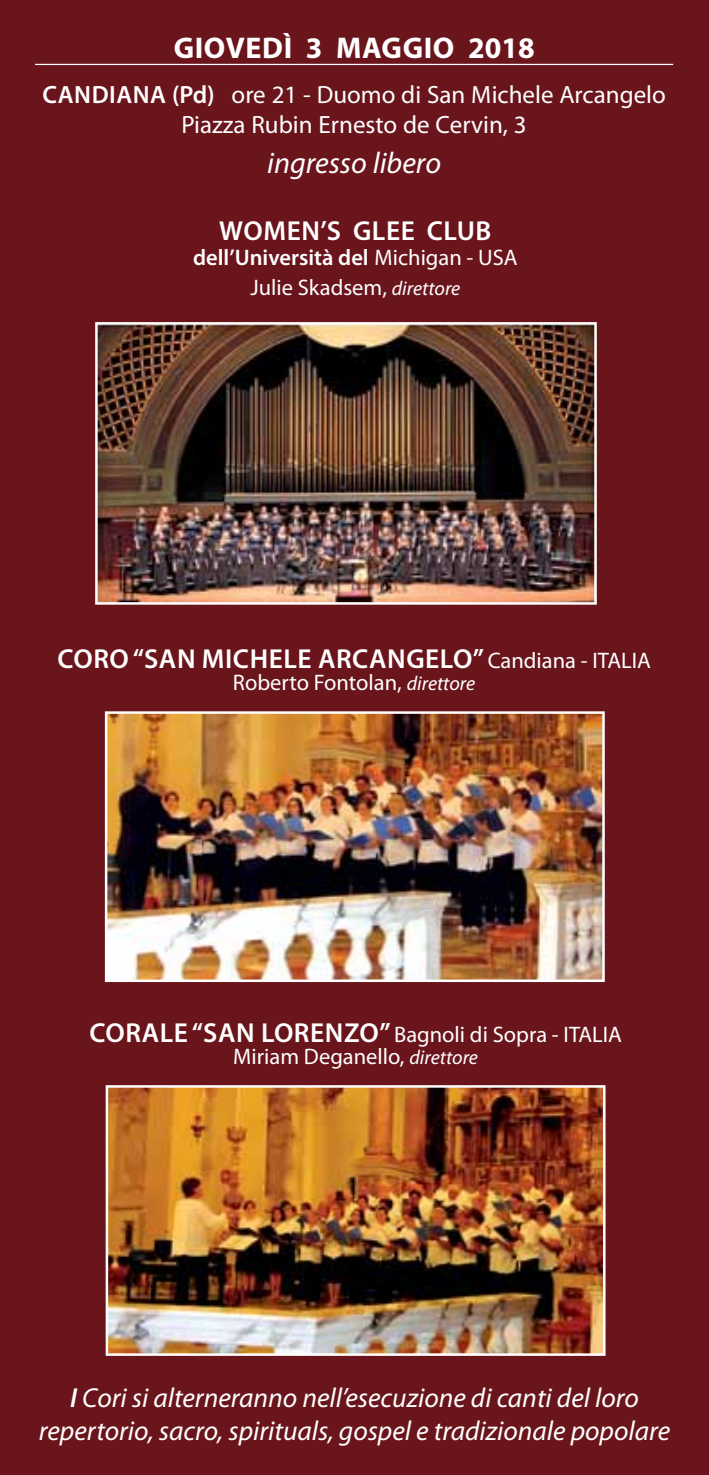
<style>
.page{position:relative;width:709px;height:1475px;background:#fff}
.page>*{position:absolute;margin:0;border:0;box-sizing:border-box;transform-origin:0 0}
.t1{font:700 30px "Myriad Pro";letter-spacing:.02em;color:#fff}
.t2{font:italic 30px "Myriad Pro";color:#fff}
.t3{font:italic 27.5px/32.5px "Myriad Pro";color:#fff;text-align:center}
.t4{font:600 27.5px "Myriad Pro";letter-spacing:.02em;color:#fff}
.t5{font:25px/30px "Myriad Pro";color:#fff;text-align:center}
.t6{font:22.5px/29.5px "Myriad Pro";color:#fff;text-align:center}
.s1{font-weight:600}
.s2{font-style:italic;font-size:20px}
.s3{font-weight:400;font-size:22.5px}
.s4{font-weight:600;font-size:27.5px}
</style>
<div class="page">
<div style="left:0;top:0;width:709px;height:1474px;background:#6a151b"></div>
<hr style="left:35px;top:64px;width:638px;height:1px;background:#fff">
<img style="left:98px;top:325px;width:496px;height:276px">
<div style="left:95px;top:322px;width:502px;height:282px;border:2px solid #fff"></div>
<img style="left:109px;top:1087px;width:493px;height:265px">
<div style="left:106px;top:1084px;width:499px;height:271px;border:2px solid #fff"></div>
<img style="left:108px;top:714px;width:493px;height:264px">
<div style="left:105px;top:711px;width:499px;height:270px;border:2px solid #fff"></div>
<h1 class="t1" style="left:174px;top:28px;width:362px">GIOVEdì 3 MAGGIO 2018</h1>
<p class="t5" style="left:43px;top:79px;width:625px"><span class="s1">CANDIANA (PD)</span> ore 21 - Duomo di San Michele Arcangelo<br>Piazza Rubin Ernesto de Cervin, 3</p>
<h1 class="t2" style="left:267px;top:145px;width:175px">ingresso libero</h1>
<p class="t4" style="left:219px;top:213px;width:274px">WOMEN’S GLEE CLUB</p>
<p class="t6" style="left:193px;top:242px;width:326px"><span class="s1">DELL’UNIVERSITÀ DEL</span> Michigan - USA<br>Julie Skadsem, <span class="s2">direttore</span></p>
<p class="t4" style="left:57px;top:640px;width:595px">CORO “SAN MICHELE ARCANGELO” <span class="s3">Candiana - ITALIA</span></p>
<p class="t6" style="left:233px;top:667px;width:244px">Roberto Fontolan, <span class="s2">direttore</span></p>
<p class="t4" style="left:89px;top:1014px;width:239px">CORALE “SAN LORENZO</p>
<p class="t6" style="left:233px;top:1022px;width:390px;line-height:22.5px;text-align:left;text-indent:146px"><span class="s4">”</span> Bagnoli di Sopra - ITALIA<br>Miriam Deganello, <span class="s2">direttore</span></p>
<p class="t3" style="left:39px;top:1380px;width:633px"><span class="s1">I</span> Cori si alterneranno nell’esecuzione di canti del loro repertorio, sacro, spirituals, gospel e tradizionale popolare</p>
</div>
